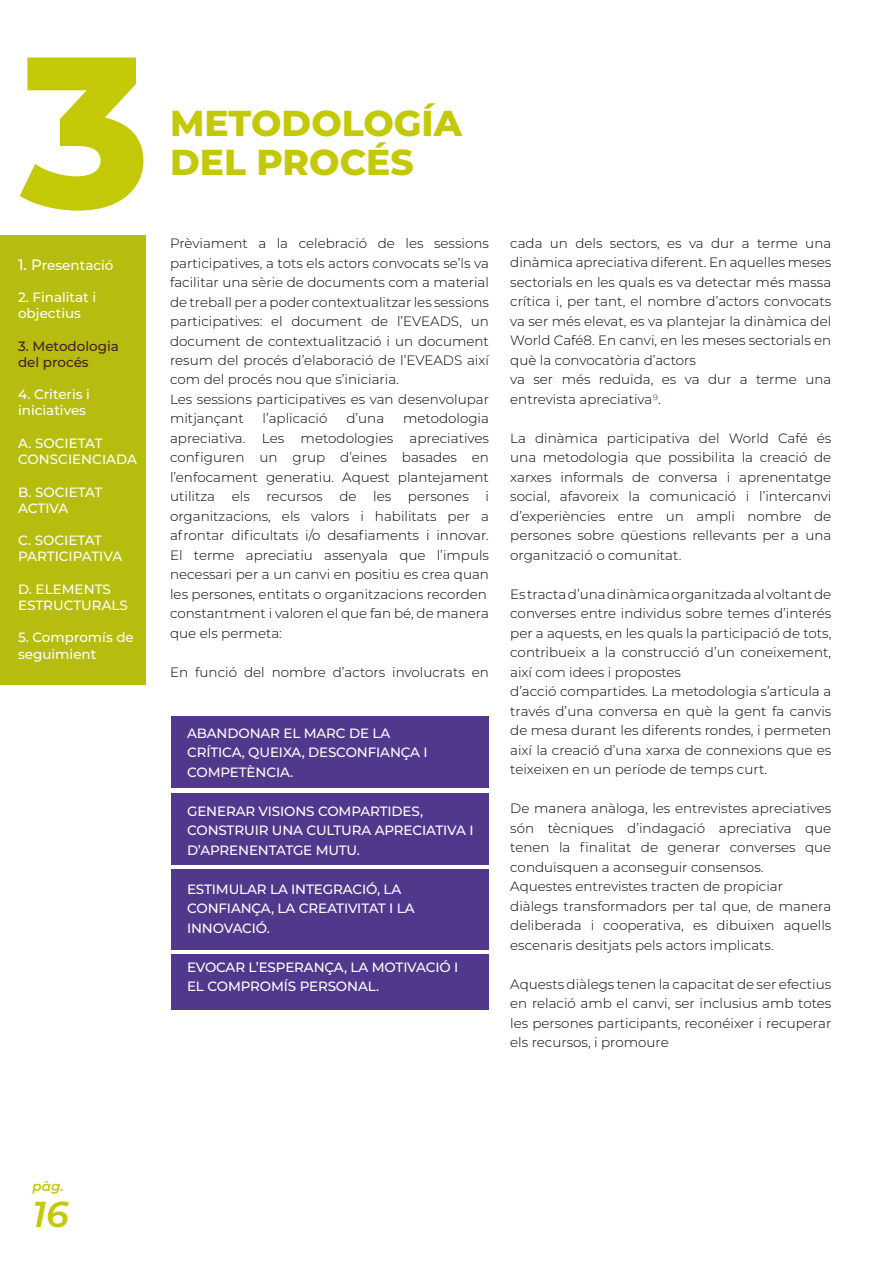
<style>
.page{position:relative;width:893px;height:1263px;background:#fff}
.page>*{position:absolute;margin:0;border:0;box-sizing:border-box;transform-origin:0 0}
.t1{font:800 214.5px "Montserrat";color:#c4c907}
.t2{font:800 36px/39px "Montserrat";color:#c4c907}
.t3{font:italic 600 36px "Montserrat";color:#c4c907}
.t4{font:300 13.5px/19.5px "Montserrat";color:#000}
.t5{font:500 13.5px/19.5px "Montserrat";letter-spacing:-.01em;color:#fff}
.t6{font:500 13.5px/16.2px "Montserrat";color:#451e1f}
.t7{font:italic 600 13.5px "Montserrat";color:#c4c907}
.s1{font-size:15px}
.s2{color:#52388d}
</style>
<div class="page">
<div style="left:0;top:235px;width:146px;height:450px;background:#b6bd0e"></div>
<div style="left:172px;top:716px;width:317px;height:71px;background:#52388d"></div>
<div style="left:171px;top:793px;width:317px;height:72px;background:#52388d"></div>
<div style="left:171px;top:869px;width:317px;height:80px;background:#52388d"></div>
<div style="left:171px;top:955px;width:317px;height:55px;background:#52388d"></div>
<h1 class="t1" style="left:21px;top:-26px;width:131px">3</h1>
<p class="t5" style="left:18px;top:255px;width:97px"><span class="s1">1. P</span>resentació</p>
<p class="t5" style="left:18px;top:289px;width:80px;line-height:16.2px">2. Finalitat i objectius</p>
<p class="t6" style="left:18px;top:337px;width:102px">3. Metodologia del procés</p>
<p class="t5" style="left:18px;top:386px;width:73px;line-height:16.2px">4. Criteris i iniciatives</p>
<p class="t5" style="left:18px;top:434px;width:120px;line-height:16.2px">A. SOCIETAT<br>CONSCIENCIADA</p>
<p class="t5" style="left:18px;top:483px;width:86px;line-height:16.2px">B. SOCIETAT<br>ACTIVA</p>
<p class="t5" style="left:18px;top:532px;width:106px;line-height:16.2px">C. SOCIETAT<br>PARTICIPATIVA</p>
<p class="t5" style="left:18px;top:580px;width:111px;line-height:16.2px">D. ELEMENTS<br>ESTRUCTURALS</p>
<p class="t5" style="left:18px;top:629px;width:117px;line-height:16.2px">5. Compromís de seguimient</p>
<h2 class="t2" style="left:170px;top:102px;width:293px">METODOLOGÍA<br>DEL PROCÉS</h2>
<p class="t4" style="left:170px;top:233px;width:320px">Prèviament a la celebració de les sessions participatives, a tots els actors convocats se’ls va facilitar una sèrie de documents com a material de treball per a poder contextualitzar les sessions participatives: el document de l’EVEADS, un document de contextualització i un document resum del procés d’elaboració de l’EVEADS així com del procés nou que s’iniciaria.<br>Les sessions participatives es van desenvolupar mitjançant</p>
<p class="t4" style="left:263px;top:408px;width:66px">l’aplicació</p>
<p class="t4" style="left:346px;top:408px;width:39px">d’una</p>
<p class="t4" style="left:170px;top:408px;width:320px;text-indent:233px">metodologia apreciativa. Les metodologies apreciatives configuren un grup d’eines basades en l’enfocament generatiu. Aquest plantejament utilitza els recursos de les persones i organitzacions, els valors i habilitats per a afrontar dificultats i/o desafiaments i innovar.<br>El terme apreciatiu assenyala que l’impuls necessari per a un canvi en positiu es crea quan les persones, entitats o organitzacions recorden constantment i valoren el que fan bé, de manera que els permeta:</p>
<p class="t4" style="left:170px;top:662px;width:320px">En funció del nombre d’actors involucrats en</p>
<p class="t5" style="left:187px;top:723px;width:242px">ABANDONAR EL MARC DE LA<br>CRÍTICA, QUEIXA, DESCONFIANÇA I<br>COMPETÈNCIA.</p>
<p class="t5" style="left:187px;top:801px;width:288px">GENERAR VISIONS COMPARTIDES,<br>CONSTRUIR UNA CULTURA APRECIATIVA I<br>D’APRENENTATGE MUTU.</p>
<p class="t5" style="left:187px;top:879px;width:229px">ESTIMULAR LA INTEGRACIÓ, LA<br>CONFIANÇA, LA CREATIVITAT I LA<br>INNOVACIÓ.</p>
<p class="t5" style="left:187px;top:957px;width:273px">EVOCAR L’ESPERANÇA, LA MOTIVACIÓ I<br>EL COMPROMÍS PERSONAL.</p>
<p class="t4" style="left:510px;top:233px;width:323px">cada un dels sectors, es va dur a terme una dinàmica apreciativa diferent. En aquelles meses sectorials en les quals es va detectar més massa crítica i, per tant, el nombre d’actors convocats va ser més elevat, es va plantejar la dinàmica del World Café8. En canvi, en les meses sectorials en què la convocatòria d’actors<br>va ser més reduïda, es va dur a terme una entrevista apreciativa<span class="s2">9</span>.</p>
<p class="t4" style="left:510px;top:428px;width:323px;text-align:justify">La dinàmica participativa del World Café és una metodologia que possibilita la creació de xarxes informals de conversa i aprenentatge social, afavoreix la comunicació i l’intercanvi d’experiències entre un ampli nombre de persones sobre qüestions rellevants per a una organització o comunitat.</p>
<p class="t4" style="left:510px;top:584px;width:323px">Es tracta d’una dinàmica organitzada al voltant de converses entre individus sobre temes d’interés per a aquests, en les quals la participació de tots, contribueix a la construcció d’un coneixement, així com idees i propostes<br>d’acció compartides. La metodologia s’articula a través d’una conversa en què la gent fa canvis de mesa durant les diferents rondes, i permeten així la creació d’una xarxa de connexions que es teixeixen en un període de temps curt.</p>
<p class="t4" style="left:510px;top:798px;width:323px">De manera anàloga, les entrevistes apreciatives són tècniques d’indagació apreciativa que tenen la finalitat de generar converses que conduïsquen a aconseguir consensos.<br>Aquestes entrevistes tracten de propiciar diàlegs transformadors per tal que, de manera deliberada i cooperativa, es dibuixen aquells escenaris desitjats pels actors implicats.</p>
<p class="t4" style="left:510px;top:974px;width:323px;text-align:justify">Aquests diàlegs tenen la capacitat de ser efectius en relació amb el canvi, ser inclusius amb totes les persones participants, reconéixer i recuperar els recursos, i promoure</p>
<p class="t7" style="left:33px;top:1176px;width:33px">pàg.</p>
<h2 class="t3" style="left:33px;top:1189px;width:38px">16</h2>
</div>
